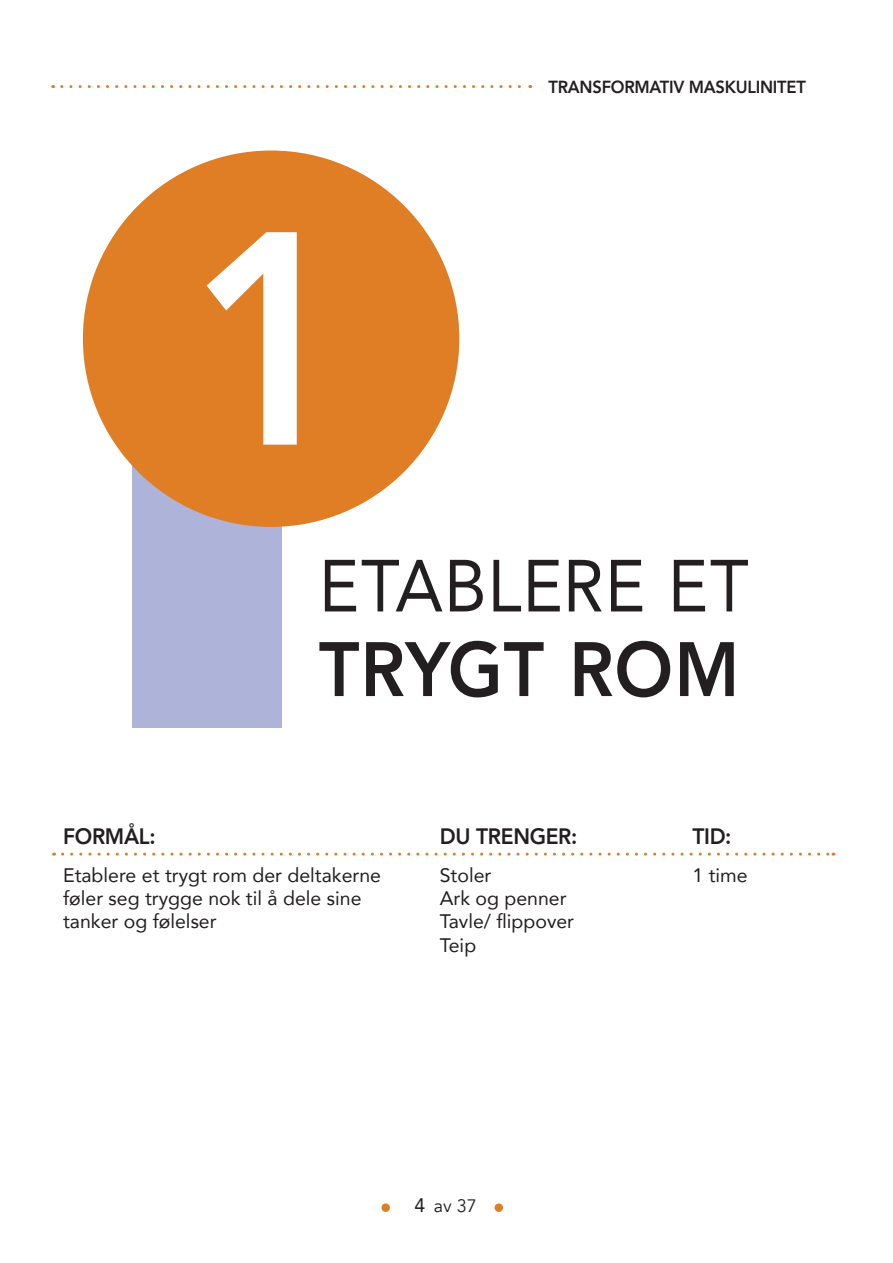
<style>
.page{position:relative;width:893px;height:1263px;background:#fff}
.page>*{position:absolute;margin:0;border:0;box-sizing:border-box;transform-origin:0 0}
.t1{font:800 300px "Avenir";color:#fff;scale:.93 1}
.t2{font:800 76.2px "Avenir";letter-spacing:.01em;color:#231f20;scale:.93 1}
.t3{font:72.9px "Avenir";letter-spacing:.015em;color:#231f20;scale:.93 1}
.t4{font:800 22.2px "Avenir";letter-spacing:-.015em;color:#231f20;scale:.94 1}
.t5{font:19.5px/23.4px "Avenir";color:#231f20}
.t6{font:18px "Avenir";color:#231f20}
.t7{font:800 17.55px "Avenir";letter-spacing:-.015em;color:#231f20;scale:.94 1}
.s1{font-size:19.5px}
</style>
<div class="page">
<svg style="left:62px;top:85px;width:469px;height:3px"></svg>
<div style="left:381px;top:1203px;width:9px;height:9px;background:#e07e26;border-radius:50%"></div>
<div style="left:495px;top:1203px;width:8px;height:9px;background:#e07e26;border-radius:50%"></div>
<div style="left:132px;top:434px;width:150px;height:294px;background:#aeb3d9"></div>
<div style="left:83px;top:151px;width:376px;height:376px;background:#e07e26;border-radius:50%"></div>
<svg style="left:63px;top:853px;width:771px;height:3px"></svg>
<p class="t7" style="left:549px;top:73px;width:275px">TRANSFORMATIV MASKULINITET</p>
<h1 class="t1" style="left:188px;top:107px;width:179px">1</h1>
<h3 class="t3" style="left:319px;top:528px;width:464px">ETABLERE ET</h3>
<h2 class="t2" style="left:319px;top:610px;width:454px">TRYGT ROM</h2>
<p class="t4" style="left:63px;top:818px;width:100px">FORMÅL:</p>
<p class="t5" style="left:63px;top:863px;width:319px">Etablere et trygt rom der deltakerne føler seg trygge nok til å dele sine tanker og følelser</p>
<p class="t4" style="left:440px;top:818px;width:148px">DU TRENGER:</p>
<p class="t5" style="left:440px;top:863px;width:136px">Stoler<br>Ark og penner<br>Tavle/ flippover<br>Teip</p>
<p class="t6" style="left:415px;top:1195px;width:64px"><span class="s1">4</span> av 37</p>
<p class="t4" style="left:692px;top:818px;width:43px">TID:</p>
<p class="t5" style="left:692px;top:863px;width:57px">1 time</p>
</div>
